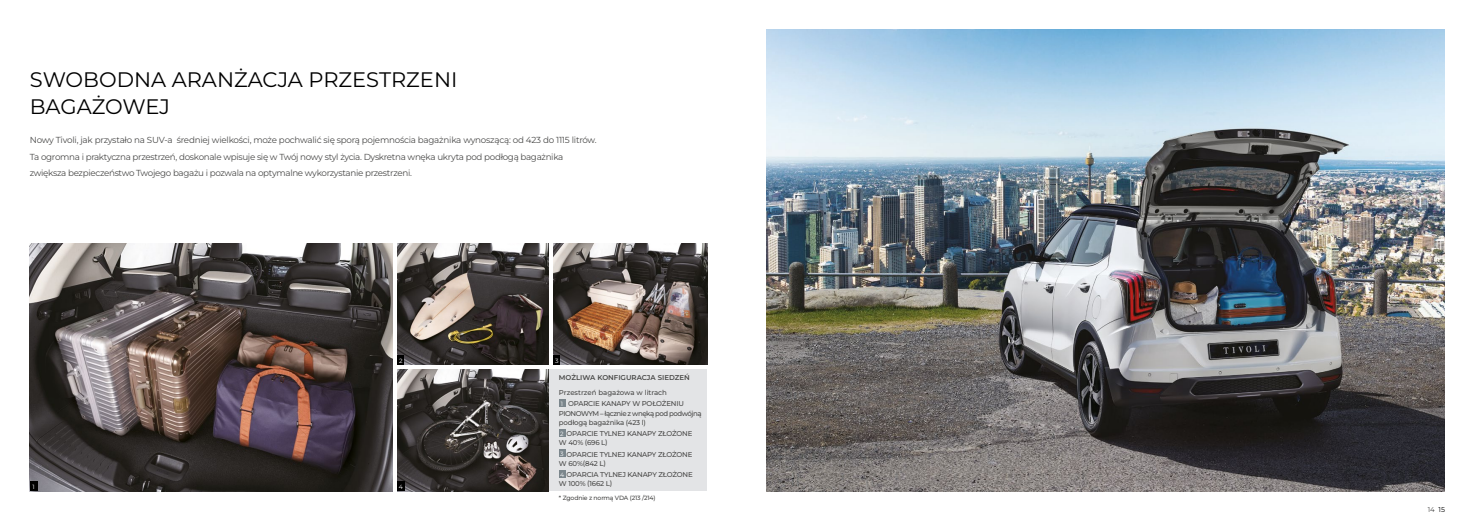
<style>
.page{position:relative;width:1474px;height:521px;background:#fff}
.page>*{position:absolute;margin:0;border:0;box-sizing:border-box;transform-origin:0 0}
.t1{font:21px/26.2px "Montserrat";color:#000}
.t2{font:8.75px/16.6px "Montserrat";letter-spacing:-.035em;color:#4a4a49}
.t3{font:500 7px/9.2px "Montserrat";letter-spacing:-.025em;color:#4a4a49}
.t4{font:500 7px/9.2px "Montserrat";letter-spacing:-.065em;color:#4a4a49}
.t5{font:600 7px "Montserrat";color:#4a4a49}
.t6{font:7px "Montserrat";color:#4a4a49}
.t7{font:500 6.12px "Montserrat";letter-spacing:-.025em;color:#4a4a49}
.t8{font:6.12px "Montserrat";color:#fff}
.s1{font-weight:400;font-size:6.12px;color:#fff}
.s2{color:#000}
</style>
<div class="page">
<div style="left:548px;top:370px;width:159px;height:121px;background:#e3e4e6"></div>
<div style="left:559px;top:399px;width:6px;height:8px;background:#7b868c"></div>
<div style="left:559px;top:429px;width:6px;height:8px;background:#7b868c"></div>
<div style="left:559px;top:450px;width:6px;height:7px;background:#7b868c"></div>
<div style="left:559px;top:470px;width:6px;height:8px;background:#7b868c"></div>
<img style="left:766px;top:30px;width:678px;height:461px">
<img style="left:30px;top:243px;width:362px;height:248px">
<img style="left:553px;top:243px;width:154px;height:122px">
<img style="left:397px;top:370px;width:151px;height:121px">
<img style="left:397px;top:243px;width:151px;height:122px">
<div style="left:397px;top:355px;width:7px;height:10px;background:#000"></div>
<div style="left:553px;top:355px;width:7px;height:10px;background:#000"></div>
<div style="left:30px;top:481px;width:7px;height:10px;background:#000"></div>
<div style="left:397px;top:481px;width:8px;height:10px;background:#000"></div>
<h1 class="t1" style="left:30px;top:66px;width:429px">SWOBODNA ARANŻACJA PRZESTRZENI<br>BAGAŻOWEJ</h1>
<p class="t2" style="left:30px;top:131px;width:568px">Nowy Tivoli, jak przystało na SUV-a średniej wielkości, może pochwalić się sporą pojemnościa bagażnika wynoszącą: od 423 do 1115 litrów.<br>Ta ogromna i praktyczna przestrzeń, doskonale wpisuje się w Twój nowy styl życia. Dyskretna wnęka ukryta pod podłogą bagażnika zwiększa bezpieczeństwo Twojego bagażu i pozwala na optymalne wykorzystanie przestrzeni.</p>
<p class="t8" style="left:399px;top:356px;width:5px">2</p>
<p class="t8" style="left:555px;top:356px;width:5px">3</p>
<p class="t8" style="left:32px;top:483px;width:4px">1</p>
<p class="t8" style="left:399px;top:483px;width:6px">4</p>
<p class="t5" style="left:559px;top:373px;width:132px">MOŻLIWA KONFIGURACJA SIEDZEŃ</p>
<p class="t3" style="left:559px;top:387px;width:126px;line-height:11.4px">Przestrzeń bagażowa w litrach<br><span class="s1">1</span> OPARCIE KANAPY W POŁOŻENIU</p>
<p class="t4" style="left:559px;top:408px;width:144px">PIONOWYM – łącznie z wnęką pod podwójną podłogą bagażnika (423 l)</p>
<p class="t3" style="left:559px;top:429px;width:135px"><span class="s1">2</span> OPARCIE TYLNEJ KANAPY ZŁOŻONE<br>W 40% (696 L)</p>
<p class="t3" style="left:559px;top:449px;width:135px"><span class="s1">3</span> OPARCIE TYLNEJ KANAPY ZŁOŻONE<br>W 60%(842 L)</p>
<p class="t3" style="left:559px;top:470px;width:135px"><span class="s1">4</span> OPARCIA TYLNEJ KANAPY ZŁOŻONE<br>W 100% (1662 L)</p>
<p class="t7" style="left:559px;top:493px;width:98px">* Zgodnie z normą VDA (213 /214)</p>
<p class="t6" style="left:1427px;top:505px;width:19px">14 <span class="s2">15</span></p>
</div>
